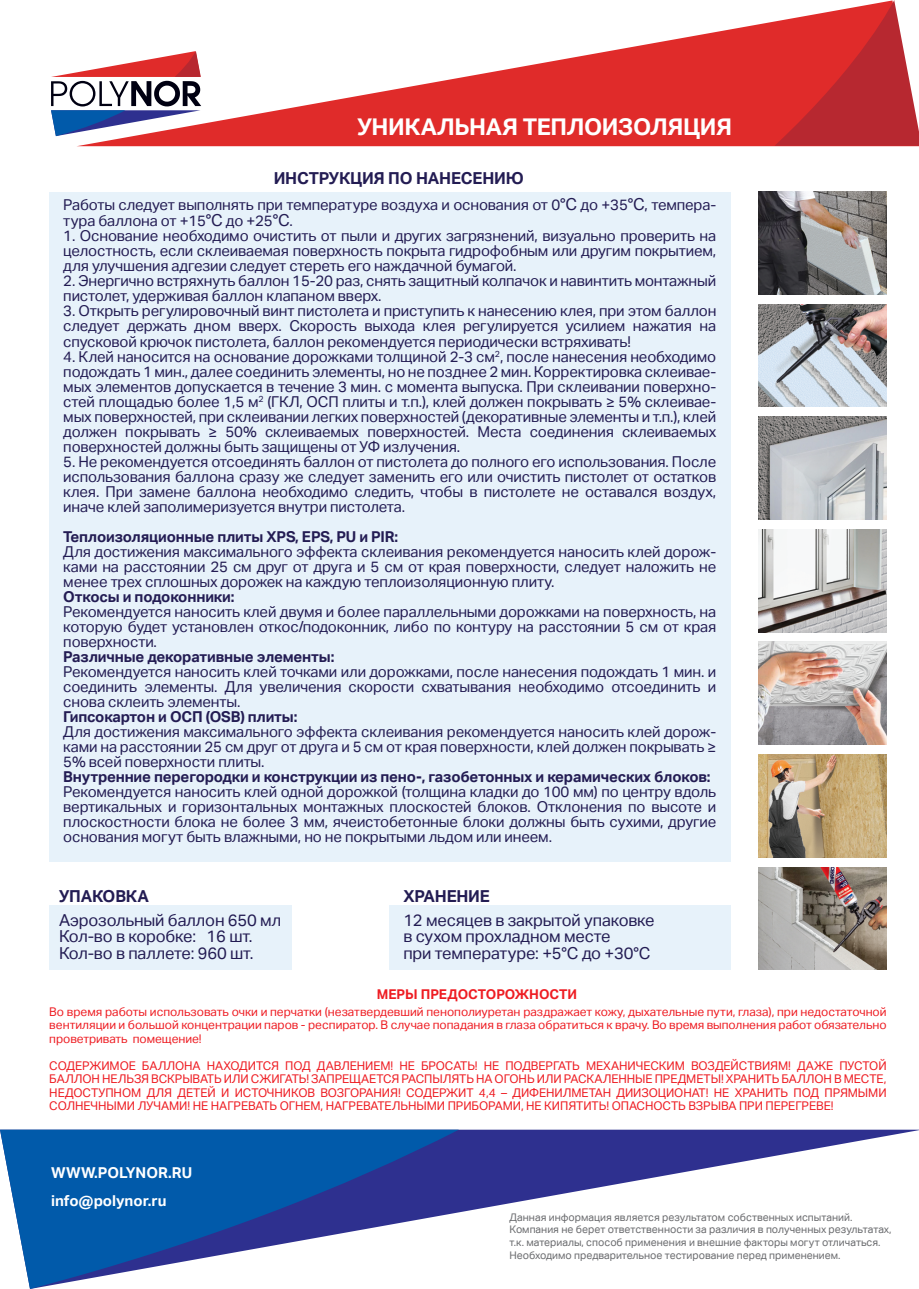
<style>
.page{position:relative;width:919px;height:1289px;background:#fff}
.page>*{position:absolute;margin:0;border:0;box-sizing:border-box;transform-origin:0 0}
.t1{font:700 23.1px "Aktiv Grotesk";letter-spacing:-.015em;color:#fff}
.t2{font:16.5px/16.5px "Aktiv Grotesk";letter-spacing:-.01em;color:#231c53}
.t3{font:700 16.5px "Aktiv Grotesk";letter-spacing:-.01em;color:#231c53}
.t4{font:15px/15px "Aktiv Grotesk";letter-spacing:-.01em;color:#231c53;text-align:justify}
.t5{font:700 15px "Aktiv Grotesk";letter-spacing:-.01em;color:#231c53}
.t6{font:700 15px/28.5px "Aktiv Grotesk";color:#fff}
.t7{font:700 13.5px "Aktiv Grotesk";color:#ee1d23}
.t8{font:12px/13.5px "Aktiv Grotesk";letter-spacing:-.005em;color:#ee1d23;text-align:justify}
.t9{font:10.5px/12.6px "Aktiv Grotesk Corp";color:#6c6d70}
.s1{font-size:16.5px}
</style>
<div class="page">
<div style="left:49px;top:905px;width:243px;height:64px;background:#e7f2fa"></div>
<div style="left:389px;top:905px;width:341px;height:64px;background:#e7f2fa"></div>
<svg style="left:459px;top:1129px;width:459px;height:84px"></svg>
<svg style="left:0;top:1129px;width:459px;height:159px;fill:#015aaa"></svg>
<svg style="left:78px;top:21px;width:696px;height:125px;fill:#e02b2a"></svg>
<svg style="left:774px;top:0;width:144px;height:146px;background:#d14549"></svg>
<svg style="left:51px;top:51px;width:150px;height:85px"></svg>
<div style="left:50px;top:192px;width:680px;height:669px;background:#e7f2fa"></div>
<img style="left:758px;top:529px;width:128px;height:103px">
<img style="left:758px;top:417px;width:128px;height:102px">
<img style="left:758px;top:192px;width:128px;height:102px">
<img style="left:758px;top:304px;width:128px;height:103px">
<img style="left:758px;top:642px;width:128px;height:102px">
<img style="left:758px;top:754px;width:128px;height:103px">
<img style="left:758px;top:867px;width:128px;height:102px">
<h1 class="t1" style="left:357px;top:113px;width:376px">УНИКАЛЬНАЯ ТЕПЛОИЗОЛЯЦИЯ</h1>
<p class="t3" style="left:274px;top:169px;width:252px">ИНСТРУКЦИЯ ПО НАНЕСЕНИЮ</p>
<p class="t4" style="left:63px;top:196px;width:654px;line-height:16.5px">Работы следует выполнять при температуре воздуха и основания от 0<span class="s1">°C</span> до +35<span class="s1">°C</span>, темпера&shy;тура баллона от +15<span class="s1">°C</span> до +25<span class="s1">°C</span>.</p>
<p class="t4" style="left:63px;top:229px;width:654px">1. Основание необходимо очистить от пыли и других загрязнений, визуально проверить на целостность, если склеиваемая поверхность покрыта гидрофобным или другим покрытием, для улучшения адгезии следует стереть его наждачной бумагой.</p>
<p class="t4" style="left:63px;top:274px;width:654px">2. Энергично встряхнуть баллон 15-20 раз, снять защитный колпачок и навинтить монтажный пистолет, удерживая баллон клапаном вверх.</p>
<p class="t4" style="left:63px;top:304px;width:654px">3. Открыть регулировочный винт пистолета и приступить к нанесению клея, при этом баллон следует держать дном вверх. Скорость выхода клея регулируется усилием нажатия на спусковой крючок пистолета, баллон рекомендуется периодически встряхивать!</p>
<p class="t4" style="left:63px;top:349px;width:654px">4. Клей наносится на основание дорожками толщиной 2-3 см<sup>2</sup>, после нанесения необходимо подождать 1 мин., далее соединить элементы, но не позднее 2 мин. Корректировка склеивае&shy;мых элементов допускается в течение 3 мин. с момента выпуска. При склеивании поверхно&shy;стей площадью более 1,5 м<sup>2</sup> (ГКЛ, ОСП плиты и т.п.), клей должен покрывать ≥ 5% склеивае&shy;мых поверхностей, при склеивании легких поверхностей (декоративные элементы и т.п.), клей должен покрывать ≥ 50% склеиваемых поверхностей. Места соединения склеиваемых поверхностей должны быть защищены от УФ излучения.</p>
<p class="t4" style="left:63px;top:454px;width:654px">5. Не рекомендуется отсоединять баллон от пистолета до полного его использования. После использования баллона сразу же следует заменить его или очистить пистолет от остатков клея. При замене баллона необходимо следить, чтобы в пистолете не оставался воздух, иначе клей заполимеризуется внутри пистолета.</p>
<p class="t5" style="left:63px;top:527px;width:336px">Теплоизоляционные плиты XPS, EPS, PU и PIR:</p>
<p class="t4" style="left:63px;top:544px;width:654px">Для достижения максимального эффекта склеивания рекомендуется наносить клей дорож&shy;ками на расстоянии 25 см друг от друга и 5 см от края поверхности, следует наложить не менее трех сплошных дорожек на каждую теплоизоляционную плиту.</p>
<p class="t5" style="left:63px;top:587px;width:173px">Откосы и подоконники:</p>
<p class="t4" style="left:63px;top:604px;width:654px">Рекомендуется наносить клей двумя и более параллельными дорожками на поверхность, на которую будет установлен откос/подоконник, либо по контуру на расстоянии 5 см от края поверхности.</p>
<p class="t5" style="left:63px;top:647px;width:272px">Различные декоративные элементы:</p>
<p class="t4" style="left:63px;top:664px;width:654px">Рекомендуется наносить клей точками или дорожками, после нанесения подождать 1 мин. и соединить элементы. Для увеличения скорости схватывания необходимо отсоединить и снова склеить элементы.</p>
<p class="t5" style="left:63px;top:707px;width:235px">Гипсокартон и ОСП (OSB) плиты:</p>
<p class="t4" style="left:63px;top:724px;width:654px">Для достижения максимального эффекта склеивания рекомендуется наносить клей дорож&shy;ками на расстоянии 25 см друг от друга и 5 см от края поверхности, клей должен покрывать ≥ 5% всей поверхности плиты.</p>
<p class="t5" style="left:63px;top:767px;width:648px">Внутренние перегородки и конструкции из пено-, газобетонных и керамических блоков:</p>
<p class="t4" style="left:63px;top:784px;width:654px">Рекомендуется наносить клей одной дорожкой (толщина кладки до 100 мм) по центру вдоль вертикальных и горизонтальных монтажных плоскостей блоков. Отклонения по высоте и плоскостности блока не более 3 мм, ячеистобетонные блоки должны быть сухими, другие основания могут быть влажными, но не покрытыми льдом или инеем.</p>
<p class="t3" style="left:59px;top:886px;width:91px">УПАКОВКА</p>
<p class="t2" style="left:59px;top:911px;width:224px">Аэрозольный баллон 650 мл<br>Кол-во в коробке: 16 шт.<br>Кол-во в паллете: 960 шт.</p>
<p class="t3" style="left:403px;top:886px;width:88px">ХРАНЕНИЕ</p>
<p class="t2" style="left:403px;top:911px;width:253px">12 месяцев в закрытой упаковке в сухом прохладном месте<br>при температуре: +5°C до +30°C</p>
<p class="t7" style="left:377px;top:986px;width:202px">МЕРЫ ПРЕДОСТОРОЖНОСТИ</p>
<p class="t8" style="left:49px;top:1004px;width:838px">Во время работы использовать очки и перчатки (незатвердевший пенополиуретан раздражает кожу, дыхательные пути, глаза), при недостаточной вентиляции и большой концентрации паров - респиратор. В случае попадания в глаза обратиться к врачу. Во время выполнения работ обязательно проветривать помещение!</p>
<p class="t8" style="left:49px;top:1058px;width:838px">СОДЕРЖИМОЕ БАЛЛОНА НАХОДИТСЯ ПОД ДАВЛЕНИЕМ! НЕ БРОСАТЬ! НЕ ПОДВЕРГАТЬ МЕХАНИЧЕСКИМ ВОЗДЕЙСТВИЯМ! ДАЖЕ ПУСТОЙ БАЛЛОН НЕЛЬЗЯ ВСКРЫВАТЬ ИЛИ СЖИГАТЬ! ЗАПРЕЩАЕТСЯ РАСПЫЛЯТЬ НА ОГОНЬ ИЛИ РАСКАЛЕННЫЕ ПРЕДМЕТЫ! ХРАНИТЬ БАЛЛОН В МЕСТЕ, НЕДОСТУПНОМ ДЛЯ ДЕТЕЙ И ИСТОЧНИКОВ ВОЗГОРАНИЯ! СОДЕРЖИТ 4,4 – ДИФЕНИЛМЕТАН ДИИЗОЦИОНАТ! НЕ ХРАНИТЬ ПОД ПРЯМЫМИ СОЛНЕЧНЫМИ ЛУЧАМИ! НЕ НАГРЕВАТЬ ОГНЕМ, НАГРЕВАТЕЛЬНЫМИ ПРИБОРАМИ, НЕ КИПЯТИТЬ! ОПАСНОСТЬ ВЗРЫВА ПРИ ПЕРЕГРЕВЕ!</p>
<p class="t6" style="left:51px;top:1158px;width:143px">WWW.POLYNOR.RU info@polynor.ru</p>
<p class="t9" style="left:509px;top:1210px;width:383px">Данная информация является результатом собственных испытаний.<br>Компания не берет ответственности за различия в полученных результатах, т.к. материалы, способ применения и внешние факторы могут отличаться.<br>Необходимо предварительное тестирование перед применением.</p>
</div>
